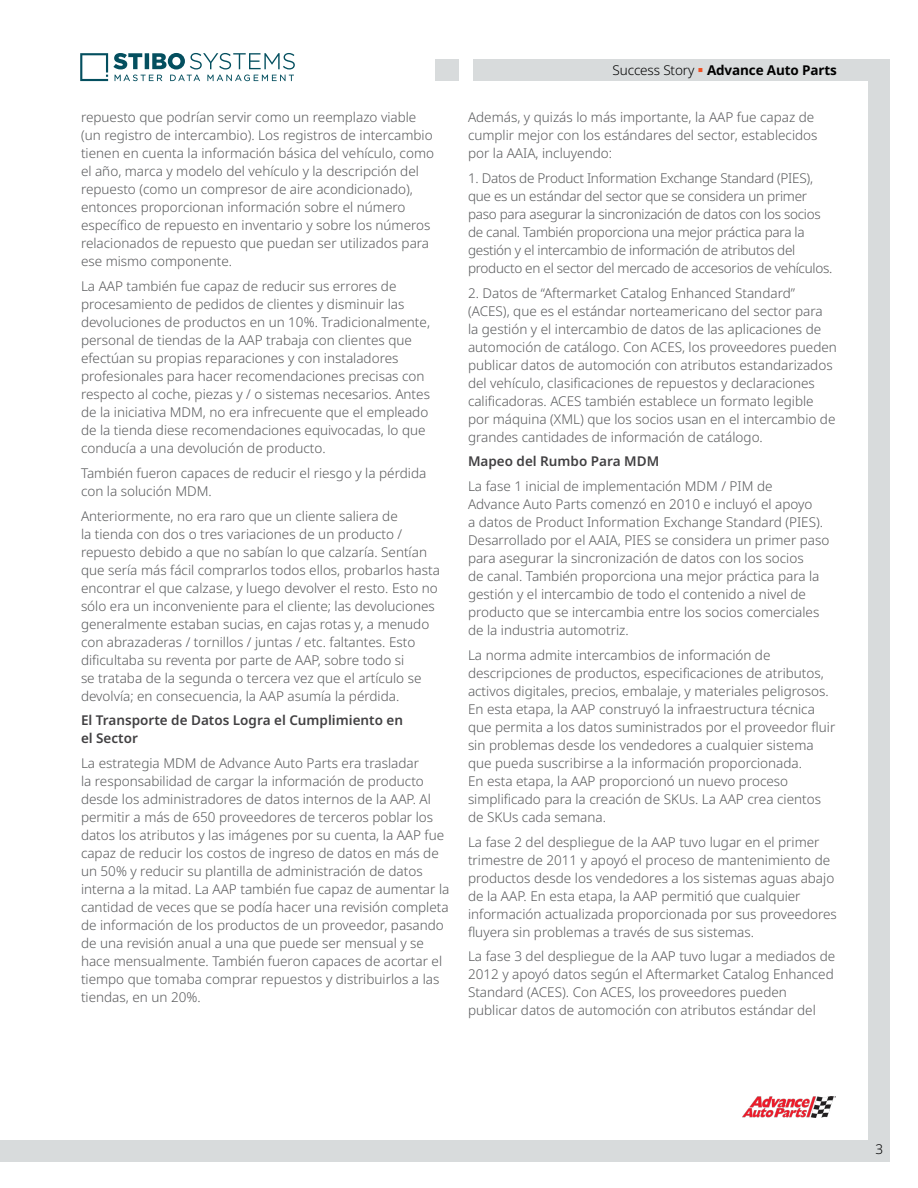
<style>
.page{position:relative;width:918px;height:1188px;background:#fff}
.page>*{position:absolute;margin:0;border:0;box-sizing:border-box;transform-origin:0 0}
.t1{font:300 13.5px/18px "Noto Sans";color:#58595b}
.t2{font:300 13.5px/18px "Noto Sans";letter-spacing:-.02em;color:#58595b}
.t3{font:600 13.5px/18px "Noto Sans";color:#414042}
.t4{font:700 13.5px "Noto Sans";letter-spacing:-.01em;color:#000}
.t5{font:300 13.5px "Noto Sans";color:#000}
.s1{font-weight:300}
.s2{color:#f05123}
</style>
<div class="page">
<svg style="left:80px;top:53px;width:215px;height:28px"></svg>
<div style="left:435px;top:59px;width:23px;height:22px;background:#d8dbdc"></div>
<div style="left:473px;top:59px;width:416px;height:22px;background:#d8dbdc"></div>
<div style="left:0;top:1140px;width:889px;height:22px;background:#d8dbdc"></div>
<div style="left:868px;top:65px;width:22px;height:1097px;background:#d8dbdc"></div>
<img style="left:742px;top:1096px;width:94px;height:22px">
<p class="t1" style="left:81px;top:109px;width:355px">repuesto que podrían servir como un reemplazo viable (un registro de intercambio). Los registros de intercambio tienen en cuenta la información básica del vehículo, como el año, marca y modelo del vehículo y la descripción del repuesto (como un compresor de aire acondicionado), entonces proporcionan información sobre el número específico de repuesto en inventario y sobre los números relacionados de repuesto que puedan ser utilizados para ese mismo componente.</p>
<p class="t1" style="left:81px;top:278px;width:351px">La AAP también fue capaz de reducir sus errores de procesamiento de pedidos de clientes y disminuir las devoluciones de productos en un 10%. Tradicionalmente, personal de tiendas de la AAP trabaja con clientes que efectúan su propias reparaciones y con instaladores profesionales para hacer recomendaciones precisas con respecto al coche, piezas y / o sistemas necesarios. Antes de la iniciativa MDM, no era infrecuente que el empleado de la tienda diese recomendaciones equivocadas, lo que conducía a una devolución de producto.</p>
<p class="t1" style="left:81px;top:464px;width:347px">También fueron capaces de reducir el riesgo y la pérdida con la solución MDM.</p>
<p class="t1" style="left:81px;top:507px;width:360px">Anteriormente, no era raro que un cliente saliera de<br>la tienda con dos o tres variaciones de un producto / repuesto debido a que no sabían lo que calzaría. Sentían que sería más fácil comprarlos todos ellos, probarlos hasta encontrar el que calzase, y luego devolver el resto. Esto no sólo era un inconveniente para el cliente; las devoluciones generalmente estaban sucias, en cajas rotas y, a menudo con abrazaderas / tornillos / juntas / etc. faltantes. Esto dificultaba su reventa por parte de AAP, sobre todo si<br>se trataba de la segunda o tercera vez que el artículo se devolvía; en consecuencia, la AAP asumía la pérdida.</p>
<p class="t3" style="left:81px;top:712px;width:324px">El Transporte de Datos Logra el Cumplimiento en el Sector</p>
<p class="t1" style="left:81px;top:754px;width:370px">La estrategia MDM de Advance Auto Parts era trasladar<br>la responsabilidad de cargar la información de producto desde los administradores de datos internos de la AAP. Al permitir a más de 650 proveedores de terceros poblar los datos los atributos y las imágenes por su cuenta, la AAP fue capaz de reducir los costos de ingreso de datos en más de un 50% y reducir su plantilla de administración de datos interna a la mitad. La AAP también fue capaz de aumentar la cantidad de veces que se podía hacer una revisión completa de información de los productos de un proveedor, pasando de una revisión anual a una que puede ser mensual y se hace mensualmente. También fueron capaces de acortar el tiempo que tomaba comprar repuestos y distribuirlos a las tiendas, en un 20%.</p>
<p class="t4" style="left:613px;top:60px;width:226px"><span class="s1">Success Story</span> <span class="s2">▪</span> Advance Auto Parts</p>
<p class="t1" style="left:468px;top:109px;width:351px">Además, y quizás lo más importante, la AAP fue capaz de cumplir mejor con los estándares del sector, establecidos por la AAIA, incluyendo:</p>
<p class="t2" style="left:468px;top:169px;width:366px">1. Datos de Product Information Exchange Standard (PIES), que es un estándar del sector que se considera un primer paso para asegurar la sincronización de datos con los socios de canal. También proporciona una mejor práctica para la gestión y el intercambio de información de atributos del producto en el sector del mercado de accesorios de vehículos.</p>
<p class="t1" style="left:468px;top:284px;width:370px">2. Datos de “Aftermarket Catalog Enhanced Standard” (ACES), que es el estándar norteamericano del sector para<br>la gestión y el intercambio de datos de las aplicaciones de automoción de catálogo. Con ACES, los proveedores pueden publicar datos de automoción con atributos estandarizados del vehículo, clasificaciones de repuestos y declaraciones calificadoras. ACES también establece un formato legible por máquina (XML) que los socios usan en el intercambio de grandes cantidades de información de catálogo.</p>
<p class="t3" style="left:468px;top:453px;width:193px">Mapeo del Rumbo Para MDM</p>
<p class="t1" style="left:468px;top:478px;width:363px">La fase 1 inicial de implementación MDM / PIM de<br>Advance Auto Parts comenzó en 2010 e incluyó el apoyo<br>a datos de Product Information Exchange Standard (PIES).<br>Desarrollado por el AAIA, PIES se considera un primer paso para asegurar la sincronización de datos con los socios<br>de canal. También proporciona una mejor práctica para la gestión y el intercambio de todo el contenido a nivel de producto que se intercambia entre los socios comerciales de la industria automotriz.</p>
<p class="t1" style="left:468px;top:646px;width:369px">La norma admite intercambios de información de descripciones de productos, especificaciones de atributos, activos digitales, precios, embalaje, y materiales peligrosos.<br>En esta etapa, la AAP construyó la infraestructura técnica que permita a los datos suministrados por el proveedor fluir sin problemas desde los vendedores a cualquier sistema que pueda suscribirse a la información proporcionada.<br>En esta etapa, la AAP proporcionó un nuevo proceso simplificado para la creación de SKUs. La AAP crea cientos de SKUs cada semana.</p>
<p class="t1" style="left:468px;top:833px;width:370px">La fase 2 del despliegue de la AAP tuvo lugar en el primer trimestre de 2011 y apoyó el proceso de mantenimiento de productos desde los vendedores a los sistemas aguas abajo de la AAP. En esta etapa, la AAP permitió que cualquier información actualizada proporcionada por sus proveedores fluyera sin problemas a través de sus sistemas.</p>
<p class="t1" style="left:468px;top:948px;width:369px">La fase 3 del despliegue de la AAP tuvo lugar a mediados de 2012 y apoyó datos según el Aftermarket Catalog Enhanced Standard (ACES). Con ACES, los proveedores pueden publicar datos de automoción con atributos estándar del</p>
<p class="t5" style="left:875px;top:1140px;width:9px">3</p>
</div>
